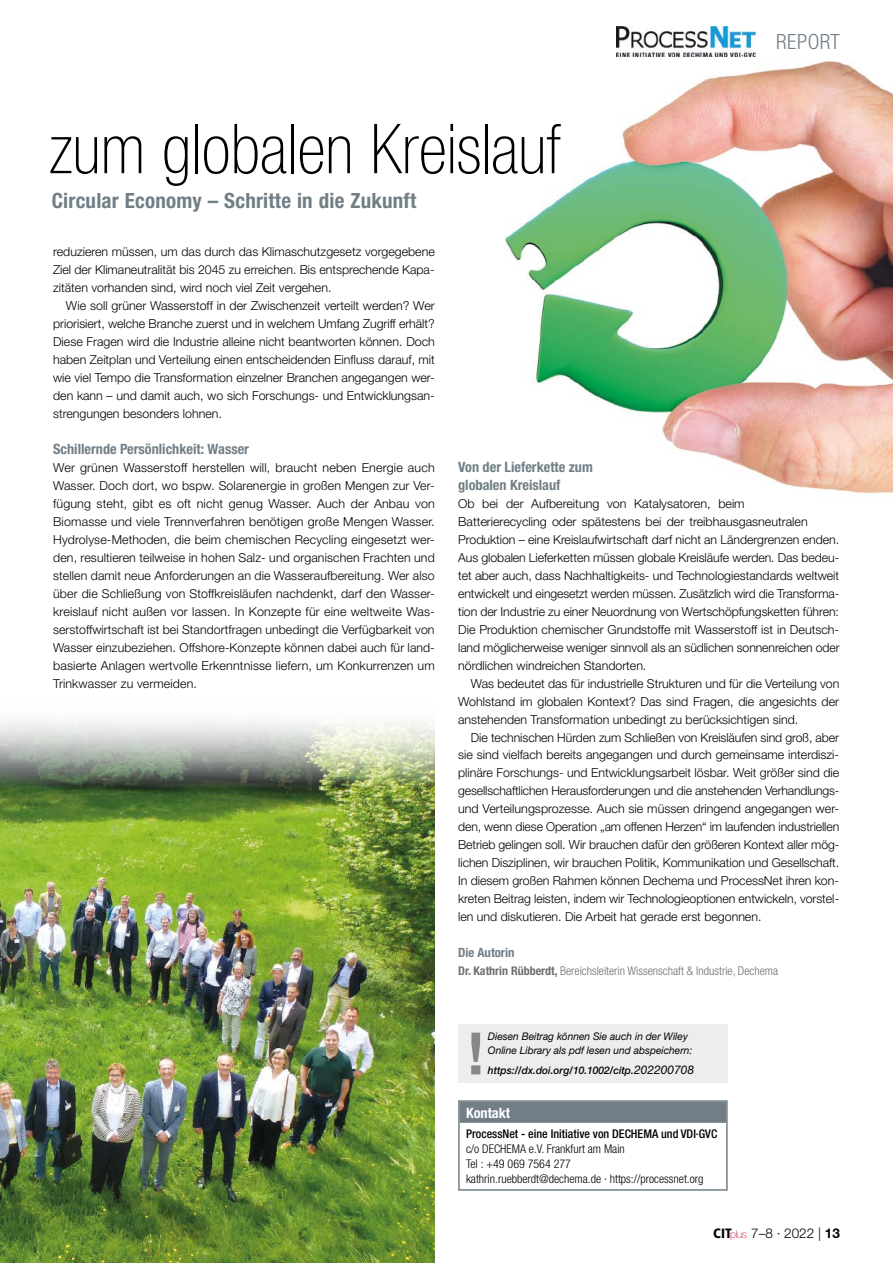
<style>
.page{position:relative;width:893px;height:1263px;background:#fff}
.page>*{position:absolute;margin:0;border:0;box-sizing:border-box;transform-origin:0 0}
.t1{font:100 condensed 69px "Helvetica Neue LT Std";color:#000}
.t2{font:700 condensed 21px "Helvetica Neue LT Std";letter-spacing:.01em;color:#717e86}
.t3{font:300 condensed 21px "Helvetica Neue LT Std";letter-spacing:.025em;color:#717e86}
.t4{font:700 condensed 14.25px/18px "Helvetica Neue LT Std";color:#717e86}
.t5{font:700 condensed 14.25px "Helvetica Neue LT Std";color:#fff}
.t6{font:300 13.5px "Helvetica Neue LT Std";color:#000}
.t7{font:700 condensed 12.75px "Helvetica Neue LT Std";color:#717e86}
.t8{font:300 12.3px/18px "Helvetica Neue LT Std";color:#000;text-align:justify}
.t9{font:300 condensed 12px/15px "Helvetica Neue LT Std";color:#000}
.t10{font:300 condensed 12px "Helvetica Neue LT Std";color:#706f6f}
.t11{font:500 condensed 12px "Helvetica Neue LT Std";color:#000}
.t12{font:italic 10.5px/13.5px "Helvetica Neue LT Std";color:#000}
.t13{font:italic 500 10.5px "Helvetica Neue LT Std";color:#000}
.s1{font-weight:700}
.s2{font-weight:400;font-size:12px}
.s3{font-family:"Frutiger LT Std";font-weight:900;font-stretch:condensed}
.s4{font-weight:100;font-size:10.65px;color:#ce1531}
</style>
<div class="page">
<div style="left:460px;top:1102px;width:266px;height:21px;background:#717e86"></div>
<div style="left:458px;top:1100px;width:270px;height:91px;border:2px solid #717e86"></div>
<div style="left:458px;top:1024px;width:270px;height:59px;background:#ededed"></div>
<svg style="left:471px;top:1033px;width:9px;height:41px"></svg>
<img style="left:0;top:721px;width:435px;height:542px">
<img style="left:504px;top:61px;width:389px;height:433px">
<img style="left:617px;top:26px;width:138px;height:31px">
<h1 class="t1" style="left:49px;top:110px;width:512px">zum globalen Kreislauf</h1>
<h2 class="t2" style="left:52px;top:187px;width:366px">Circular Economy – Schritte in die Zukunft</h2>
<h2 class="t3" style="left:776px;top:29px;width:65px">Report</h2>
<p class="t8" style="left:53px;top:243px;width:383px">reduzieren müssen, um das durch das Klimaschutzgesetz vorgegebene Ziel der Klimaneutralität bis 2045 zu erreichen. Bis entsprechende Kapa&shy;zitäten vorhanden sind, wird noch viel Zeit vergehen.</p>
<p class="t8" style="left:53px;top:297px;width:383px;text-indent:13px">Wie soll grüner Wasserstoff in der Zwischenzeit verteilt werden? Wer priorisiert, welche Branche zuerst und in welchem Umfang Zugriff erhält?<br>Diese Fragen wird die Industrie alleine nicht beantworten können. Doch haben Zeitplan und Verteilung einen entscheidenden Einfluss darauf, mit wie viel Tempo die Transformation einzelner Branchen angegangen wer&shy;den kann – und damit auch, wo sich Forschungs- und Entwicklungsan&shy;strengungen besonders lohnen.</p>
<p class="t4" style="left:53px;top:440px;width:197px">Schillernde Persönlichkeit: Wasser</p>
<p class="t8" style="left:53px;top:458px;width:383px">Wer grünen Wasserstoff herstellen will, braucht neben Energie auch Wasser. Doch dort, wo bspw. Solarenergie in großen Mengen zur Ver&shy;fügung steht, gibt es oft nicht genug Wasser. Auch der Anbau von Biomasse und viele Trennverfahren benötigen große Mengen Wasser.<br>Hydrolyse-Methoden, die beim chemischen Recycling eingesetzt wer&shy;den, resultieren teilweise in hohen Salz- und organischen Frachten und stellen damit neue Anforderungen an die Wasseraufbereitung. Wer also über die Schließung von Stoffkreisläufen nachdenkt, darf den Wasser&shy;kreislauf nicht außen vor lassen. In Konzepte für eine weltweite Was&shy;serstoffwirtschaft ist bei Standortfragen unbedingt die Verfügbarkeit von Wasser einzubeziehen. Offshore-Konzepte können dabei auch für land&shy;basierte Anlagen wertvolle Erkenntnisse liefern, um Konkurrenzen um Trinkwasser zu vermeiden.</p>
<p class="t4" style="left:458px;top:458px;width:136px">Von der Lieferkette zum globalen Kreislauf</p>
<p class="t8" style="left:458px;top:494px;width:383px;text-align:left">Ob bei der Aufbereitung von Katalysatoren, beim<br>Batterierecycling oder spätestens bei der treibhausgasneutralen Produktion – eine Kreislaufwirtschaft darf nicht an Ländergrenzen enden.<br>Aus globalen Lieferketten müssen globale Kreisläufe werden. Das bedeu&shy;tet aber auch, dass Nachhaltigkeits- und Technologiestandards weltweit entwickelt und eingesetzt werden müssen. Zusätzlich wird die Transforma&shy;tion der Industrie zu einer Neuordnung von Wertschöpfungsketten führen:<br>Die Produktion chemischer Grundstoffe mit Wasserstoff ist in Deutsch&shy;land möglicherweise weniger sinnvoll als an südlichen sonnenreichen oder nördlichen windreichen Standorten.</p>
<p class="t8" style="left:458px;top:674px;width:383px;text-indent:13px">Was bedeutet das für industrielle Strukturen und für die Verteilung von Wohlstand im globalen Kontext? Das sind Fragen, die angesichts der anstehenden Transformation unbedingt zu berücksichtigen sind.</p>
<p class="t8" style="left:458px;top:728px;width:383px;text-indent:13px">Die technischen Hürden zum Schließen von Kreisläufen sind groß, aber sie sind vielfach bereits angegangen und durch gemeinsame interdiszi&shy;plinäre Forschungs- und Entwicklungsarbeit lösbar. Weit größer sind die gesellschaftlichen Herausforderungen und die anstehenden Verhandlungs&shy;und Verteilungsprozesse. Auch sie müssen dringend angegangen wer&shy;den, wenn diese Operation „am offenen Herzen“ im laufenden industriellen Betrieb gelingen soll. Wir brauchen dafür den größeren Kontext aller mög&shy;lichen Disziplinen, wir brauchen Politik, Kommunikation und Gesellschaft.<br>In diesem großen Rahmen können Dechema und ProcessNet ihren kon&shy;kreten Beitrag leisten, indem wir Technologieoptionen entwickeln, vorstel&shy;len und diskutieren. Die Arbeit hat gerade erst begonnen.</p>
<p class="t7" style="left:458px;top:945px;width:58px">Die Autorin</p>
<p class="t10" style="left:458px;top:964px;width:321px"><span class="s1">Dr. Kathrin Rübberdt,</span> Bereichsleiterin Wissenschaft &amp; Industrie, Dechema</p>
<p class="t12" style="left:488px;top:1029px;width:206px">Diesen Beitrag können Sie auch in der Wiley<br>Online Library als pdf lesen und abspeichern:</p>
<p class="t13" style="left:488px;top:1064px;width:208px">https://dx.doi.org/10.1002/citp.<span class="s2">202200708</span></p>
<p class="t5" style="left:466px;top:1104px;width:46px">Kontakt</p>
<p class="t11" style="left:466px;top:1126px;width:253px">ProcessNet - eine Initiative von DECHEMA und VDI·GVC</p>
<p class="t9" style="left:466px;top:1141px;width:239px">c/o DECHEMA e.V. Frankfurt am Main<br>Tel : +49 069 7564 277 kathrin.ruebberdt@dechema.de · https://processnet.org</p>
<p class="t6" style="left:713px;top:1224px;width:128px"><span class="s3">CIT</span><span class="s4">plus</span> 7–8 · 2022 | <span class="s1">13</span></p>
</div>
